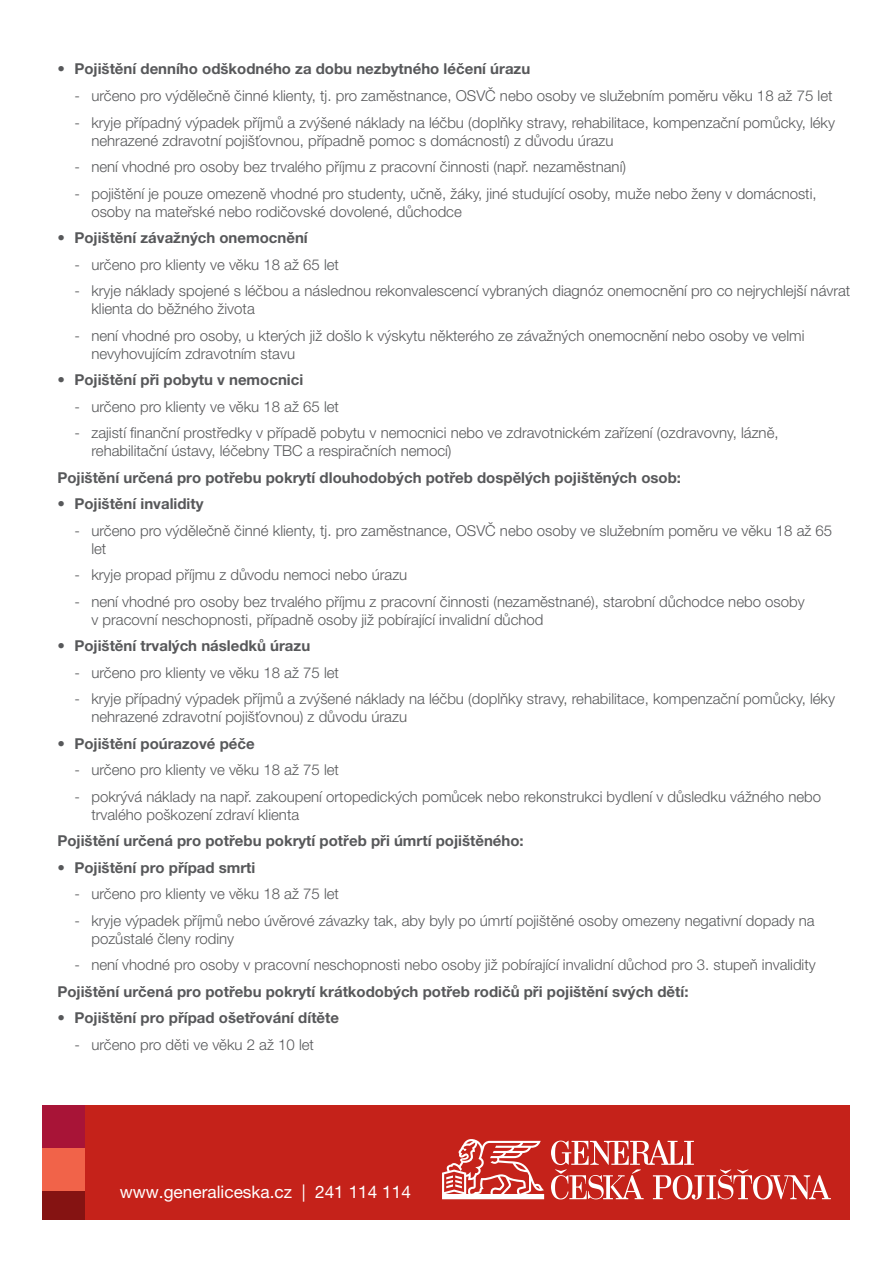
<style>
.page{position:relative;width:893px;height:1263px;background:#fff}
.page>*{position:absolute;margin:0;border:0;box-sizing:border-box;transform-origin:0 0}
.t1{font:17.25px "Helvetica Neue LT Pro";color:#fff}
.t2{font:300 15px/18px "Helvetica Neue LT Pro";color:#57585a}
.t3{font:700 15px "Helvetica Neue LT Pro";color:#57585a}
</style>
<div class="page">
<div style="left:43px;top:1105px;width:807px;height:114px;background:#c5221a"></div>
<div style="left:43px;top:1105px;width:42px;height:43px;background:#a81437"></div>
<div style="left:43px;top:1148px;width:42px;height:43px;background:#f16349"></div>
<div style="left:43px;top:1191px;width:42px;height:28px;background:#851312"></div>
<svg style="left:551px;top:1140px;width:280px;height:59px"></svg>
<svg style="left:442px;top:1139px;width:102px;height:60px"></svg>
<p class="t3" style="left:57px;top:60px;width:474px">• Pojištění denního odškodného za dobu nezbytného léčení úrazu</p>
<p class="t2" style="left:74px;top:86px;width:760px">- určeno pro výdělečně činné klienty, tj. pro zaměstnance, OSVČ nebo osoby ve služebním poměru věku 18 až 75 let</p>
<p class="t2" style="left:91px;top:113px;width:745px;text-indent:-17px">- kryje případný výpadek příjmů a zvýšené náklady na léčbu (doplňky stravy, rehabilitace, kompenzační pomůcky, léky nehrazené zdravotní pojišťovnou, případně pomoc s domácností) z důvodu úrazu</p>
<p class="t2" style="left:74px;top:157px;width:553px">- není vhodné pro osoby bez trvalého příjmu z pracovní činnosti (např. nezaměstnaní)</p>
<p class="t2" style="left:91px;top:184px;width:727px;text-indent:-17px">- pojištění je pouze omezeně vhodné pro studenty, učně, žáky, jiné studující osoby, muže nebo ženy v domácnosti, osoby na mateřské nebo rodičovské dovolené, důchodce</p>
<p class="t3" style="left:57px;top:228px;width:252px">• Pojištění závažných onemocnění</p>
<p class="t2" style="left:74px;top:255px;width:266px">- určeno pro klienty ve věku 18 až 65 let</p>
<p class="t2" style="left:91px;top:281px;width:760px;text-indent:-17px">- kryje náklady spojené s léčbou a následnou rekonvalescencí vybraných diagnóz onemocnění pro co nejrychlejší návrat klienta do běžného života</p>
<p class="t2" style="left:91px;top:326px;width:714px;text-indent:-17px">- není vhodné pro osoby, u kterých již došlo k výskytu některého ze závažných onemocnění nebo osoby ve velmi nevyhovujícím zdravotním stavu</p>
<p class="t3" style="left:57px;top:370px;width:247px">• Pojištění při pobytu v nemocnici</p>
<p class="t2" style="left:74px;top:397px;width:266px">- určeno pro klienty ve věku 18 až 65 let</p>
<p class="t2" style="left:91px;top:423px;width:689px;text-indent:-17px">- zajistí finanční prostředky v případě pobytu v nemocnici nebo ve zdravotnickém zařízení (ozdravovny, lázně, rehabilitační ústavy, léčebny TBC a respiračních nemocí)</p>
<p class="t3" style="left:57px;top:468px;width:625px">Pojištění určená pro potřebu pokrytí dlouhodobých potřeb dospělých pojištěných osob:</p>
<p class="t3" style="left:57px;top:494px;width:148px">• Pojištění invalidity</p>
<p class="t2" style="left:91px;top:521px;width:742px;text-indent:-17px">- určeno pro výdělečně činné klienty, tj. pro zaměstnance, OSVČ nebo osoby ve služebním poměru ve věku 18 až 65 let</p>
<p class="t2" style="left:74px;top:565px;width:334px">- kryje propad příjmu z důvodu nemoci nebo úrazu</p>
<p class="t2" style="left:91px;top:592px;width:715px;text-indent:-17px">- není vhodné pro osoby bez trvalého příjmu z pracovní činnosti (nezaměstnané), starobní důchodce nebo osoby v pracovní neschopnosti, případně osoby již pobírající invalidní důchod</p>
<p class="t3" style="left:57px;top:636px;width:254px">• Pojištění trvalých následků úrazu</p>
<p class="t2" style="left:74px;top:663px;width:266px">- určeno pro klienty ve věku 18 až 75 let</p>
<p class="t2" style="left:91px;top:689px;width:745px;text-indent:-17px">- kryje případný výpadek příjmů a zvýšené náklady na léčbu (doplňky stravy, rehabilitace, kompenzační pomůcky, léky nehrazené zdravotní pojišťovnou) z důvodu úrazu</p>
<p class="t3" style="left:57px;top:734px;width:199px">• Pojištění poúrazové péče</p>
<p class="t2" style="left:74px;top:760px;width:266px">- určeno pro klienty ve věku 18 až 75 let</p>
<p class="t2" style="left:91px;top:787px;width:731px;text-indent:-17px">- pokrývá náklady na např. zakoupení ortopedických pomůcek nebo rekonstrukci bydlení v důsledku vážného nebo trvalého poškození zdraví klienta</p>
<p class="t3" style="left:57px;top:831px;width:468px">Pojištění určená pro potřebu pokrytí potřeb při úmrtí pojištěného:</p>
<p class="t3" style="left:57px;top:858px;width:200px">• Pojištění pro případ smrti</p>
<p class="t2" style="left:74px;top:884px;width:266px">- určeno pro klienty ve věku 18 až 75 let</p>
<p class="t2" style="left:91px;top:911px;width:725px;text-indent:-17px">- kryje výpadek příjmů nebo úvěrové závazky tak, aby byly po úmrtí pojištěné osoby omezeny negativní dopady na pozůstalé členy rodiny</p>
<p class="t2" style="left:74px;top:955px;width:743px">- není vhodné pro osoby v pracovní neschopnosti nebo osoby již pobírající invalidní důchod pro 3. stupeň invalidity</p>
<p class="t3" style="left:57px;top:982px;width:633px">Pojištění určená pro potřebu pokrytí krátkodobých potřeb rodičů při pojištění svých dětí:</p>
<p class="t3" style="left:57px;top:1009px;width:283px">• Pojištění pro případ ošetřování dítěte</p>
<p class="t2" style="left:74px;top:1035px;width:241px">- určeno pro děti ve věku 2 až 10 let</p>
<p class="t1" style="left:120px;top:1182px;width:293px">www.generaliceska.cz | 241 114 114</p>
</div>
